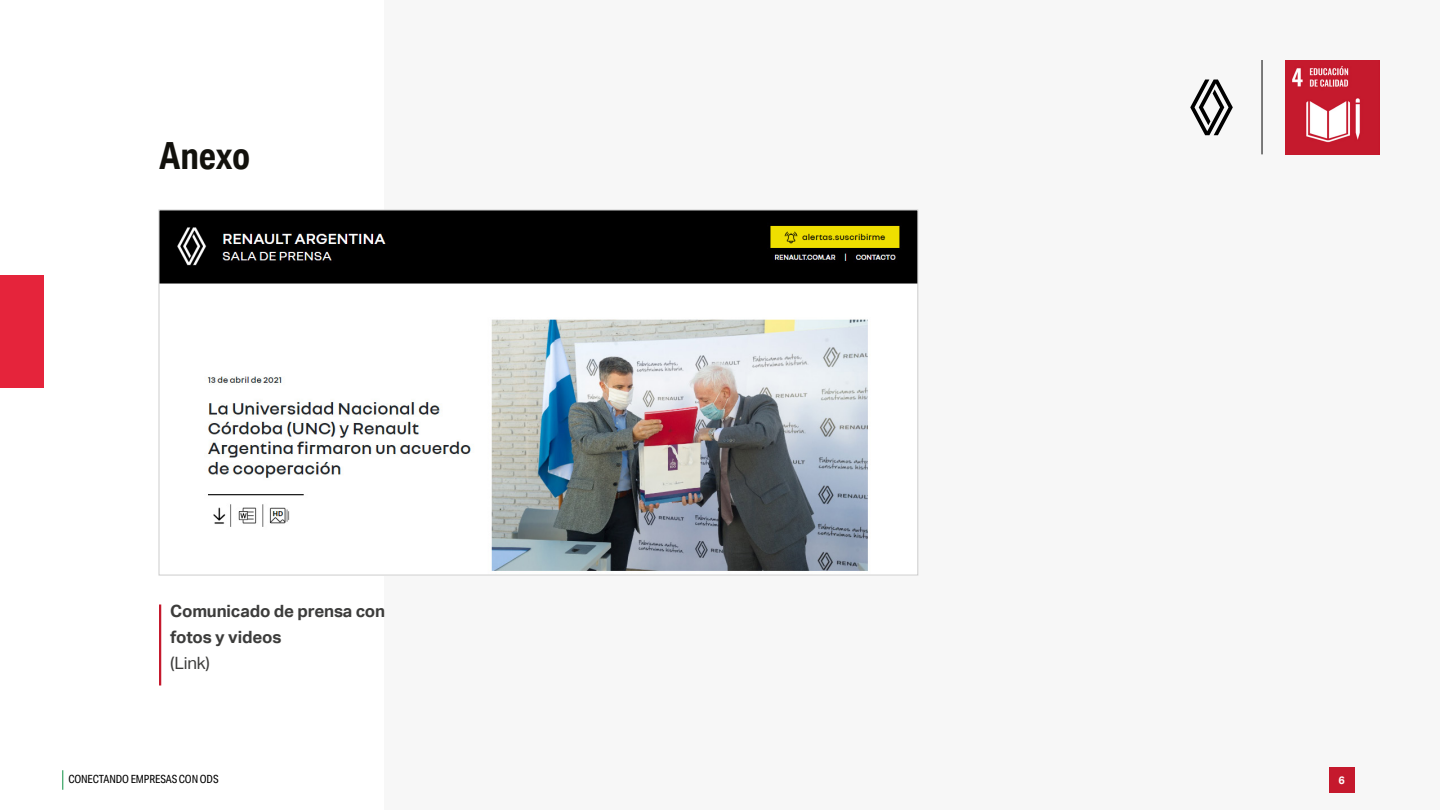
<style>
.page{position:relative;width:1440px;height:810px;background:#fff}
.page>*{position:absolute;margin:0;border:0;box-sizing:border-box;transform-origin:0 0}
.t1{font:700 37.5px "Aktiv Grotesk Cd";letter-spacing:-.005em;color:#12110c}
.t2{font:700 16.88px/26.2px "Aktiv Grotesk";letter-spacing:-.01em;color:#3c3c3b}
.t3{font:16.88px "Aktiv Grotesk";color:#3c3c3b}
.t4{font:11.25px "Aktiv Grotesk Cd";letter-spacing:-.01em;color:#000}
.t5{font:700 10.88px "Aktiv Grotesk";color:#fff}
</style>
<div class="page">
<svg style="left:62px;top:770px;width:1px;height:20px"></svg>
<div style="left:384px;top:0;width:1056px;height:810px;background:#f7f7f7"></div>
<img style="left:1285px;top:60px;width:95px;height:95px">
<hr style="left:1262px;top:60px;width:1px;height:94px;background:#000">
<svg style="left:1190px;top:80px;width:43px;height:55px"></svg>
<div style="left:1329px;top:767px;width:25px;height:26px;background:#c5192d"></div>
<div style="left:0;top:276px;width:44px;height:112px;background:#e5243b"></div>
<hr style="left:159px;top:604px;width:2px;height:82px;background:#c5192d">
<img style="left:161px;top:212px;width:755px;height:359px">
<h1 class="t1" style="left:159px;top:133px;width:93px">Anexo</h1>
<p class="t2" style="left:170px;top:598px;width:216px">Comunicado de prensa con fotos y videos</p>
<p class="t3" style="left:170px;top:653px;width:41px">(Link)</p>
<p class="t4" style="left:68px;top:773px;width:152px">CONECTANDO EMPRESAS CON ODS</p>
<p class="t5" style="left:1338px;top:774px;width:8px">6</p>
</div>
